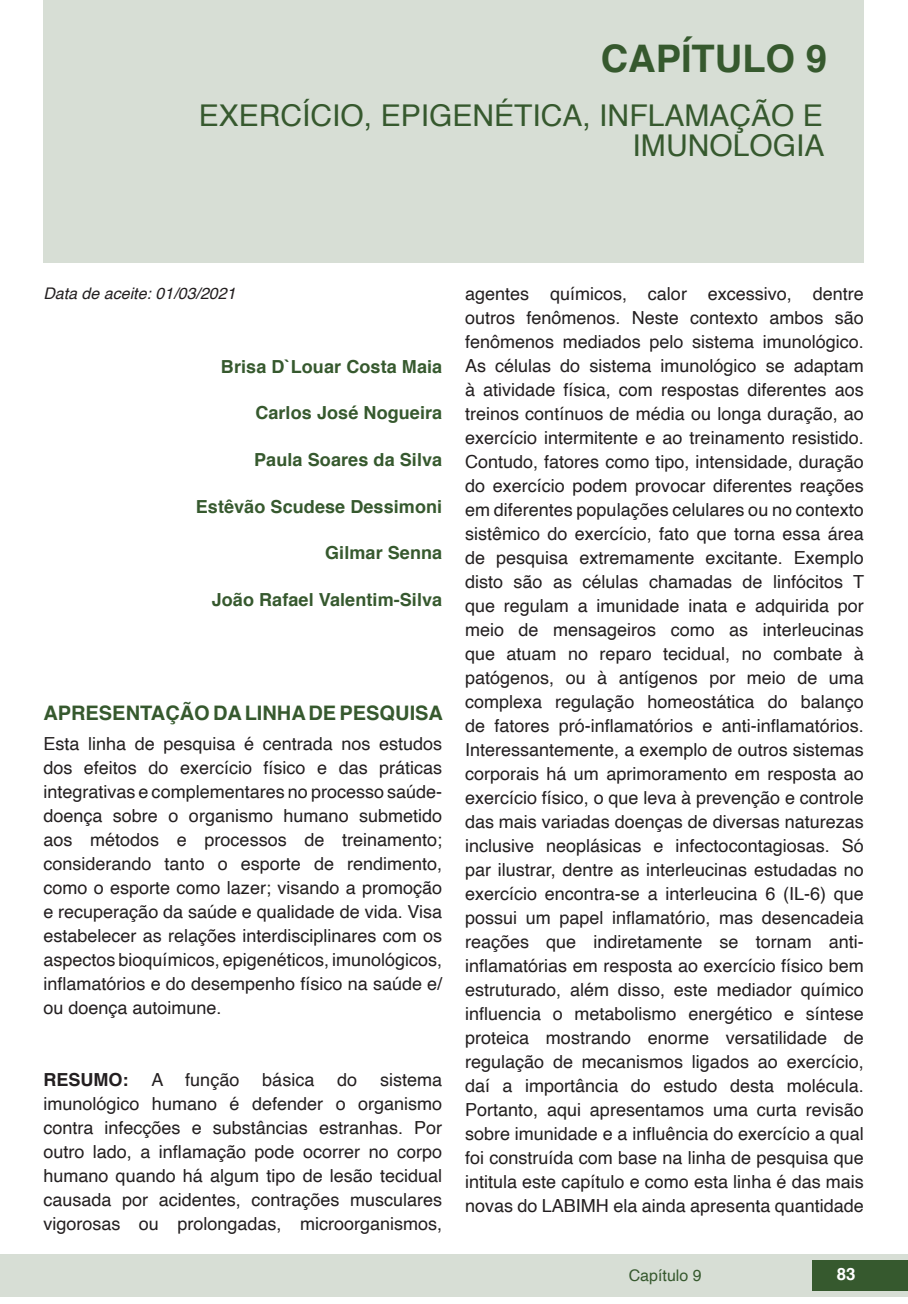
<style>
.page{position:relative;width:908px;height:1304px;background:#fff}
.page>*{position:absolute;margin:0;border:0;box-sizing:border-box;transform-origin:0 0}
.t1{font:700 38px "Helvetica";color:#36592e}
.t2{font:30px/30px "Helvetica";color:#36592e;text-align:right}
.t3{font:700 20px "Helvetica";color:#36592e}
.t4{font:18px/24px "Helvetica";color:#231f20;text-align:justify}
.t5{font:700 18px "Helvetica";letter-spacing:.005em;color:#36592e}
.t6{font:700 18px "Helvetica";color:#231f20}
.t7{font:700 16.8px "Helvetica";color:#fff}
.t8{font:italic 16px "Helvetica";color:#231f20}
.t9{font:16px "Helvetica";color:#36592e}
</style>
<div class="page">
<div style="left:0;top:1254px;width:906px;height:43px;background:#d7ded5"></div>
<div style="left:812px;top:1261px;width:95px;height:30px;background:#36592e"></div>
<div style="left:43px;top:0;width:820px;height:263px;background:#d7ded5"></div>
<h1 class="t1" style="left:600px;top:28px;width:227px">CAPÍTULO 9</h1>
<h2 class="t2" style="left:199px;top:102px;width:627px">EXERCÍCIO, EPIGENÉTICA, INFLAMAÇÃO E<br>IMUNOLOGIA</h2>
<p class="t8" style="left:43px;top:280px;width:194px">Data de aceite: 01/03/2021</p>
<p class="t5" style="left:221px;top:352px;width:223px">Brisa D`Louar Costa Maia</p>
<p class="t5" style="left:255px;top:399px;width:188px">Carlos José Nogueira</p>
<p class="t5" style="left:254px;top:445px;width:189px">Paula Soares da Silva</p>
<p class="t5" style="left:196px;top:492px;width:248px">Estêvão Scudese Dessimoni</p>
<p class="t5" style="left:325px;top:539px;width:119px">Gilmar Senna</p>
<p class="t5" style="left:212px;top:585px;width:232px">João Rafael Valentim-Silva</p>
<p class="t3" style="left:43px;top:697px;width:401px">APRESENTAÇÃO DA LINHA DE PESQUISA</p>
<p class="t4" style="left:43px;top:732px;width:400px">Esta linha de pesquisa é centrada nos estudos dos efeitos do exercício físico e das práticas integrativas e complementares no processo saúde&shy;doença sobre o organismo humano submetido aos métodos e processos de treinamento; considerando tanto o esporte de rendimento, como o esporte como lazer; visando a promoção e recuperação da saúde e qualidade de vida. Visa estabelecer as relações interdisciplinares com os aspectos bioquímicos, epigenéticos, imunológicos, inflamatórios e do desempenho físico na saúde e/ ou doença autoimune.</p>
<p class="t6" style="left:43px;top:1065px;width:86px">RESUMO:</p>
<p class="t4" style="left:151px;top:1068px;width:89px">A função</p>
<p class="t4" style="left:262px;top:1068px;width:54px">básica</p>
<p class="t4" style="left:337px;top:1068px;width:22px">do</p>
<p class="t4" style="left:43px;top:1068px;width:400px;text-indent:337px">sistema imunológico humano é defender o organismo contra infecções e substâncias estranhas. Por outro lado, a inflamação pode ocorrer no corpo humano quando há algum tipo de lesão tecidual causada por acidentes, contrações musculares vigorosas ou prolongadas, microorganismos,</p>
<p class="t4" style="left:465px;top:282px;width:400px">agentes químicos, calor excessivo, dentre outros fenômenos. Neste contexto ambos são fenômenos mediados pelo sistema imunológico.<br>As células do sistema imunológico se adaptam à atividade física, com respostas diferentes aos treinos contínuos de média ou longa duração, ao exercício intermitente e ao treinamento resistido.<br>Contudo, fatores como tipo, intensidade, duração do exercício podem provocar diferentes reações em diferentes populações celulares ou no contexto sistêmico do exercício, fato que torna essa área de pesquisa extremamente excitante. Exemplo disto são as células chamadas de linfócitos T que regulam a imunidade inata e adquirida por meio de mensageiros como as interleucinas que atuam no reparo tecidual, no combate à patógenos, ou à antígenos por meio de uma complexa regulação homeostática do balanço de fatores pró-inflamatórios e anti-inflamatórios.<br>Interessantemente, a exemplo de outros sistemas corporais há um aprimoramento em resposta ao exercício físico, o que leva à prevenção e controle das mais variadas doenças de diversas naturezas inclusive neoplásicas e infectocontagiosas. Só par ilustrar, dentre as interleucinas estudadas no exercício encontra-se a interleucina 6 (IL-6) que possui um papel inflamatório, mas desencadeia reações que indiretamente se tornam anti&shy;inflamatórias em resposta ao exercício físico bem estruturado, além disso, este mediador químico influencia o metabolismo energético e síntese proteica mostrando enorme versatilidade de regulação de mecanismos ligados ao exercício, daí a importância do estudo desta molécula.<br>Portanto, aqui apresentamos uma curta revisão sobre imunidade e a influência do exercício a qual foi construída com base na linha de pesquisa que intitula este capítulo e como esta linha é das mais novas do LABIMH ela ainda apresenta quantidade</p>
<p class="t9" style="left:628px;top:1263px;width:74px">Capítulo 9</p>
<p class="t7" style="left:836px;top:1261px;width:20px">83</p>
</div>
